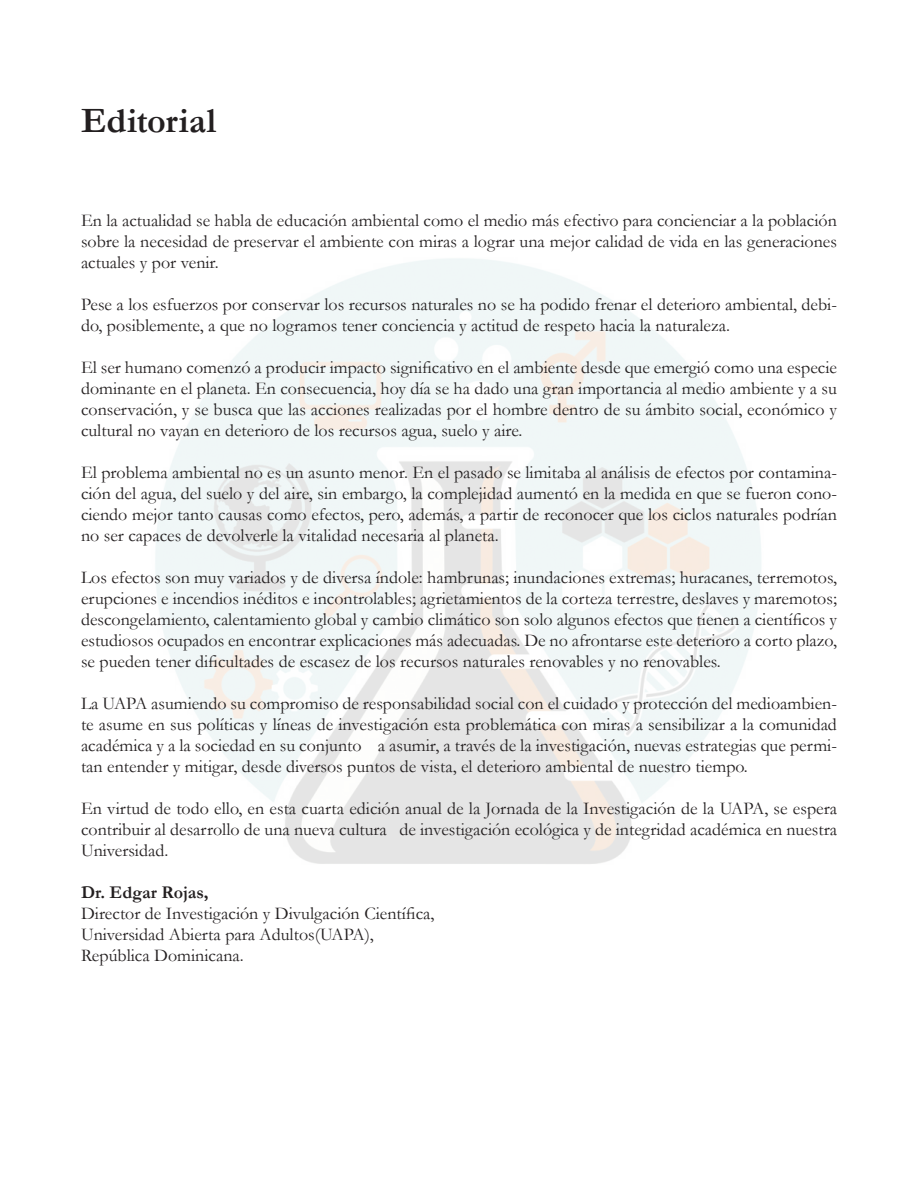
<style>
.page{position:relative;width:918px;height:1188px;background:#fff}
.page>*{position:absolute;margin:0;border:0;box-sizing:border-box;transform-origin:0 0}
.t1{font:700 36px "Garamond";color:#231f20}
.t2{font:18px/21px "Garamond";color:#231f20;text-align:justify}
.t3{font:700 18px "Garamond";color:#231f20}
</style>
<div class="page">
<img style="left:155px;top:258px;width:606px;height:606px">
<h1 class="t1" style="left:81px;top:99px;width:137px">Editorial</h1>
<p class="t2" style="left:81px;top:209px;width:758px">En la actualidad se habla de educación ambiental como el medio más efectivo para concienciar a la población sobre la necesidad de preservar el ambiente con miras a lograr una mejor calidad de vida en las generaciones actuales y por venir.</p>
<p class="t2" style="left:81px;top:293px;width:758px">Pese a los esfuerzos por conservar los recursos naturales no se ha podido frenar el deterioro ambiental, debi&shy;do, posiblemente, a que no logramos tener conciencia y actitud de respeto hacia la naturaleza.</p>
<p class="t2" style="left:81px;top:356px;width:758px">El ser humano comenzó a producir impacto significativo en el ambiente desde que emergió como una especie dominante en el planeta. En consecuencia, hoy día se ha dado una gran importancia al medio ambiente y a su conservación, y se busca que las acciones realizadas por el hombre dentro de su ámbito social, económico y cultural no vayan en deterioro de los recursos agua, suelo y aire.</p>
<p class="t2" style="left:81px;top:461px;width:758px">El problema ambiental no es un asunto menor. En el pasado se limitaba al análisis de efectos por contamina&shy;ción del agua, del suelo y del aire, sin embargo, la complejidad aumentó en la medida en que se fueron cono&shy;ciendo mejor tanto causas como efectos, pero, además, a partir de reconocer que los ciclos naturales podrían no ser capaces de devolverle la vitalidad necesaria al planeta.</p>
<p class="t2" style="left:81px;top:566px;width:758px">Los efectos son muy variados y de diversa índole: hambrunas; inundaciones extremas; huracanes, terremotos, erupciones e incendios inéditos e incontrolables; agrietamientos de la corteza terrestre, deslaves y maremotos; descongelamiento, calentamiento global y cambio climático son solo algunos efectos que tienen a científicos y estudiosos ocupados en encontrar explicaciones más adecuadas. De no afrontarse este deterioro a corto plazo, se pueden tener dificultades de escasez de los recursos naturales renovables y no renovables.</p>
<p class="t2" style="left:81px;top:692px;width:758px">La UAPA asumiendo su compromiso de responsabilidad social con el cuidado y protección del medioambien&shy;te asume en sus políticas y líneas de investigación esta problemática con miras a sensibilizar a la comunidad académica y a la sociedad en su conjunto a asumir, a través de la investigación, nuevas estrategias que permi&shy;tan entender y mitigar, desde diversos puntos de vista, el deterioro ambiental de nuestro tiempo.</p>
<p class="t2" style="left:81px;top:797px;width:758px">En virtud de todo ello, en esta cuarta edición anual de la Jornada de la Investigación de la UAPA, se espera contribuir al desarrollo de una nueva cultura de investigación ecológica y de integridad académica en nuestra Universidad.</p>
<p class="t3" style="left:81px;top:881px;width:129px">Dr. Edgar Rojas,</p>
<p class="t2" style="left:81px;top:902px;width:355px;text-align:left">Director de Investigación y Divulgación Científica,<br>Universidad Abierta para Adultos(UAPA),<br>República Dominicana.</p>
</div>
